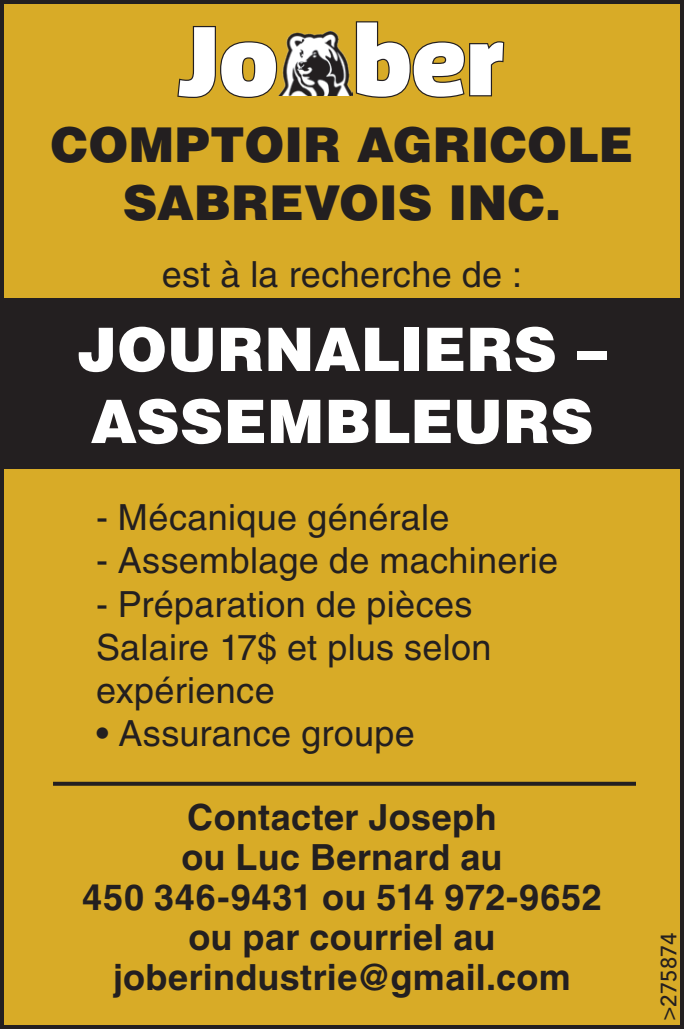
<style>
.page{position:relative;width:684px;height:1029px;background:#fff}
.page>*{position:absolute;margin:0;border:0;box-sizing:border-box;transform-origin:0 0}
.t1{font:900 100px "Agile";color:#fff}
.t2{font:900 60px/72px "Helvetica LT Std";color:#fff}
.t3{font:900 48px/57.6px "Helvetica LT Std";color:#231f20;text-align:center}
.t4{font:36px/43.2px "Helvetica LT Std";letter-spacing:.01em;color:#231f20}
.t5{font:700 36px/40px "Helvetica LT Std";letter-spacing:.01em;color:#231f20;text-align:center}
.t6{font:500 22px "Avenir LT Std";letter-spacing:.01em;color:#231f20}
</style>
<div class="page">
<div style="left:2px;top:2px;width:680px;height:1025px;background:#d8ab27"></div>
<div style="left:0;top:0;width:684px;height:1029px;border:4px solid #231f20"></div>
<div style="left:4px;top:298px;width:676px;height:170px;background:#231f20"></div>
<svg style="left:177px;top:26px;width:101px;height:72px"></svg>
<img style="left:279px;top:31px;width:73px;height:64px">
<svg style="left:355px;top:21px;width:150px;height:77px"></svg>
<svg style="left:53px;top:781px;width:583px;height:4px;background:#453a21"></svg>
<h1 class="t1" style="left:180px;top:0;width:326px">Jo ber</h1>
<h3 class="t3" style="left:51px;top:115px;width:584px">COMPTOIR AGRICOLE<br>SABREVOIS INC.</h3>
<p class="t4" style="left:162px;top:253px;width:362px">est à la recherche de :</p>
<h2 class="t2" style="left:77px;top:312px;width:531px">JOURNALIERS –<br>ASSEMBLEURS</h2>
<p class="t4" style="left:96px;top:496px;width:355px">- Mécanique générale</p>
<p class="t4" style="left:96px;top:539px;width:464px">- Assemblage de machinerie</p>
<p class="t4" style="left:96px;top:582px;width:397px">- Préparation de pièces<br>Salaire 17$ et plus selon expérience</p>
<p class="t4" style="left:96px;top:712px;width:320px">• Assurance groupe</p>
<p class="t5" style="left:82px;top:796px;width:521px">Contacter Joseph<br>ou Luc Bernard au<br>450 346-9431 ou 514 972-9652 ou par courriel au joberindustrie@gmail.com</p>
<p class="t6" style="left:656px;top:1021px;width:89px;rotate:-90deg">&gt;275874</p>
</div>
